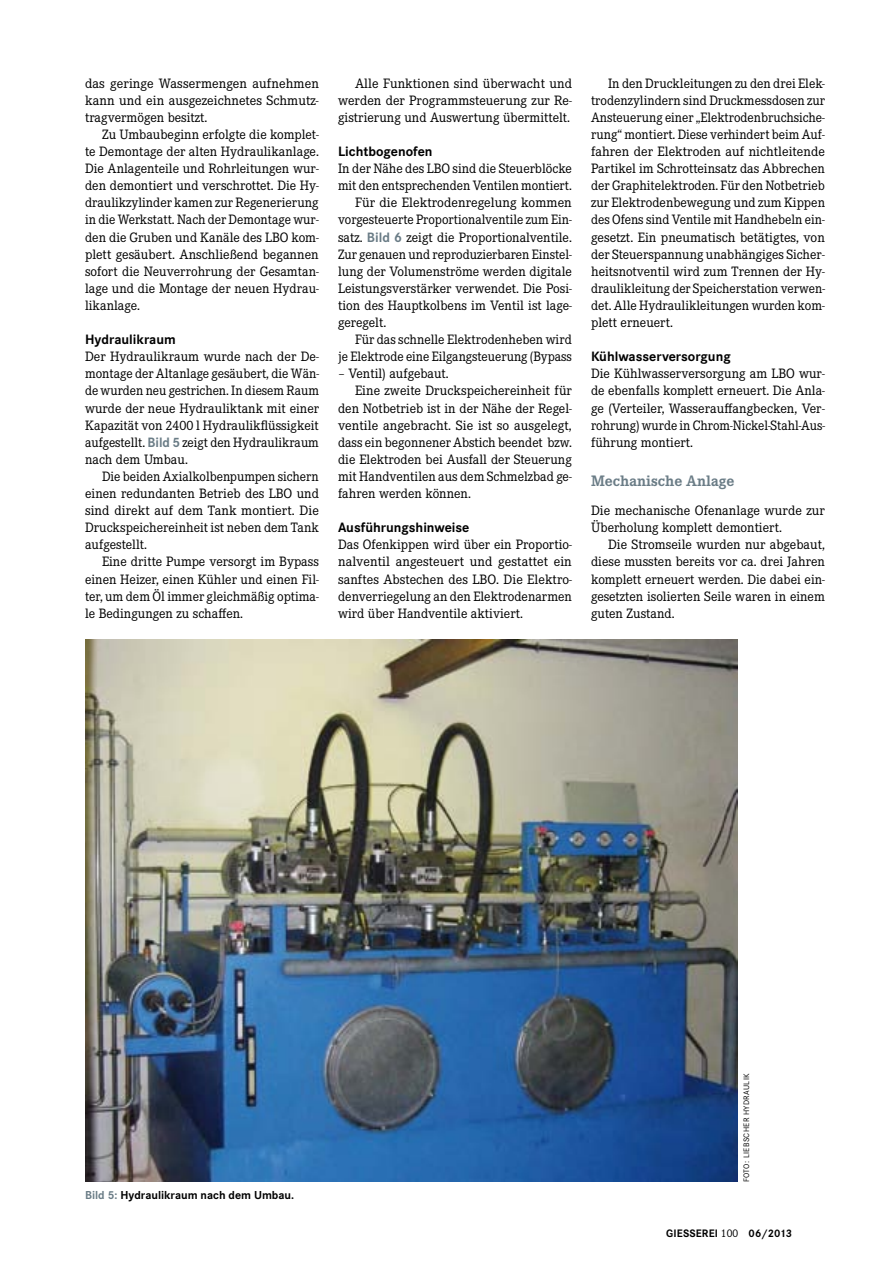
<style>
.page{position:relative;width:893px;height:1263px;background:#fff}
.page>*{position:absolute;margin:0;border:0;box-sizing:border-box;transform-origin:0 0}
.t1{font:700 15.75px "Corporate E";color:#6a7c86}
.t2{font:14.1px/17.1px "Corporate E";color:#000;text-align:justify}
.t3{font:700 14.1px "Corporate S";color:#000}
.t4{font:700 12px "Corporate S";color:#000}
.t5{font:700 11.25px "Corporate S";letter-spacing:.01em;color:#000}
.t6{font:8.25px "Corporate S";letter-spacing:.04em;color:#000}
.s1{font-family:"Corporate S";font-weight:700;color:#6a7c86}
.s2{color:#6a7c86}
.s3{font-family:"Corporate E";font-weight:400;font-size:11.55px}
</style>
<div class="page">
<img style="left:85px;top:640px;width:652px;height:541px">
<p class="t2" style="left:85px;top:75px;width:235px">das geringe Wassermengen aufnehmen kann und ein ausgezeichnetes Schmutz&shy;tragvermögen besitzt.</p>
<p class="t2" style="left:85px;top:126px;width:235px;text-indent:17px">Zu Umbaubeginn erfolgte die komplet&shy;te Demontage der alten Hydraulikanlage.<br>Die Anlagenteile und Rohrleitungen wur&shy;den demontiert und verschrottet. Die Hy&shy;draulikzylinder kamen zur Regenerierung in die Werkstatt. Nach der Demontage wur&shy;den die Gruben und Kanäle des LBO kom&shy;plett gesäubert. Anschließend begannen sofort die Neuverrohrung der Gesamtan&shy;lage und die Montage der neuen Hydrau&shy;likanlage.</p>
<p class="t3" style="left:85px;top:331px;width:92px">Hydraulikraum</p>
<p class="t2" style="left:85px;top:348px;width:236px">Der Hydraulikraum wurde nach der De&shy;montage der Altanlage gesäubert, die Wän&shy;de wurden neu gestrichen. In diesem Raum wurde der neue Hydrauliktank mit einer Kapazität von 2400 l Hydraulikflüssigkeit aufgestellt. <span class="s1">Bild 5</span> zeigt den Hydraulikraum nach dem Umbau.</p>
<p class="t2" style="left:85px;top:468px;width:235px;text-indent:17px">Die beiden Axialkolbenpumpen sichern einen redundanten Betrieb des LBO und sind direkt auf dem Tank montiert. Die Druckspeichereinheit ist neben dem Tank aufgestellt.</p>
<p class="t2" style="left:85px;top:553px;width:235px;text-indent:17px">Eine dritte Pumpe versorgt im Bypass einen Heizer, einen Kühler und einen Fil&shy;ter, um dem Öl immer gleichmäßig optima&shy;le Bedingungen zu schaffen.</p>
<p class="t2" style="left:338px;top:75px;width:235px;text-indent:17px">Alle Funktionen sind überwacht und werden der Programmsteuerung zur Re&shy;gistrierung und Auswertung übermittelt.</p>
<p class="t3" style="left:338px;top:143px;width:96px">Lichtbogenofen</p>
<p class="t2" style="left:338px;top:160px;width:235px">In der Nähe des LBO sind die Steuerblöcke</p>
<p class="t2" style="left:338px;top:177px;width:235px">mit den entsprechenden Ventilen montiert.</p>
<p class="t2" style="left:355px;top:194px;width:218px">Für die Elektrodenregelung kommen</p>
<p class="t2" style="left:338px;top:211px;width:235px">vorgesteuerte Proportionalventile zum Ein-</p>
<p class="t2" style="left:338px;top:229px;width:235px">satz. <span class="s1">Bild 6</span> zeigt die Proportionalventile.</p>
<p class="t2" style="left:338px;top:246px;width:235px">Zur genauen und reproduzierbaren Einstel-</p>
<p class="t2" style="left:338px;top:263px;width:235px">lung der Volumenströme werden digitale</p>
<p class="t2" style="left:338px;top:280px;width:235px">Leistungsverstärker verwendet. Die Posi-</p>
<p class="t2" style="left:338px;top:297px;width:235px">tion des Hauptkolbens im Ventil ist lage-</p>
<p class="t2" style="left:338px;top:314px;width:50px">geregelt.</p>
<p class="t2" style="left:355px;top:331px;width:218px">Für das schnelle Elektrodenheben wird</p>
<p class="t2" style="left:338px;top:348px;width:235px">je Elektrode eine Eilgangsteuerung (Bypass</p>
<p class="t2" style="left:338px;top:365px;width:112px">– Ventil) aufgebaut.</p>
<p class="t2" style="left:355px;top:382px;width:218px">Eine zweite Druckspeichereinheit für</p>
<p class="t2" style="left:338px;top:400px;width:235px">den Notbetrieb ist in der Nähe der Regel-</p>
<p class="t2" style="left:338px;top:417px;width:235px">ventile angebracht. Sie ist so ausgelegt,</p>
<p class="t2" style="left:338px;top:434px;width:235px">dass ein begonnener Abstich beendet bzw.</p>
<p class="t2" style="left:338px;top:451px;width:235px">die Elektroden bei Ausfall der Steuerung</p>
<p class="t2" style="left:338px;top:468px;width:235px">mit Handventilen aus dem Schmelzbad ge-</p>
<p class="t2" style="left:338px;top:485px;width:134px">fahren werden können.</p>
<p class="t3" style="left:338px;top:519px;width:133px">Ausführungshinweise</p>
<p class="t2" style="left:338px;top:536px;width:235px">Das Ofenkippen wird über ein Proportio&shy;nalventil angesteuert und gestattet ein sanftes Abstechen des LBO. Die Elektro&shy;denverriegelung an den Elektrodenarmen wird über Handventile aktiviert.</p>
<p class="t2" style="left:591px;top:75px;width:235px;text-indent:17px">In den Druckleitungen zu den drei Elek&shy;trodenzylindern sind Druckmessdosen zur Ansteuerung einer „Elektrodenbruchsiche&shy;rung“ montiert. Diese verhindert beim Auf&shy;fahren der Elektroden auf nichtleitende Partikel im Schrotteinsatz das Abbrechen der Graphitelektroden. Für den Notbetrieb zur Elektrodenbewegung und zum Kippen des Ofens sind Ventile mit Handhebeln ein&shy;gesetzt. Ein pneumatisch betätigtes, von der Steuerspannung unabhängiges Sicher&shy;heitsnotventil wird zum Trennen der Hy&shy;draulikleitung der Speicherstation verwen&shy;det. Alle Hydraulikleitungen wurden kom&shy;plett erneuert.</p>
<p class="t3" style="left:591px;top:348px;width:141px">Kühlwasserversorgung</p>
<p class="t2" style="left:591px;top:365px;width:236px">Die Kühlwasserversorgung am LBO wur&shy;de ebenfalls komplett erneuert. Die Anla&shy;ge (Verteiler, Wasserauffangbecken, Ver&shy;rohrung) wurde in Chrom-Nickel-Stahl-Aus&shy;führung montiert.</p>
<p class="t1" style="left:591px;top:472px;width:145px">Mechanische Anlage</p>
<p class="t2" style="left:591px;top:502px;width:235px">Die mechanische Ofenanlage wurde zur<br>Überholung komplett demontiert.</p>
<p class="t2" style="left:591px;top:536px;width:235px;text-indent:17px">Die Stromseile wurden nur abgebaut, diese mussten bereits vor ca. drei Jahren komplett erneuert werden. Die dabei ein&shy;gesetzten isolierten Seile waren in einem guten Zustand.</p>
<p class="t4" style="left:85px;top:1188px;width:211px"><span class="s2">Bild 5:</span> Hydraulikraum nach dem Umbau.</p>
<p class="t6" style="left:742px;top:1182px;width:109px;rotate:-90deg">FOTO: Liebscher Hydraulik</p>
<p class="t5" style="left:666px;top:1227px;width:127px">Giesserei <span class="s3">100</span> 06/2013</p>
</div>
